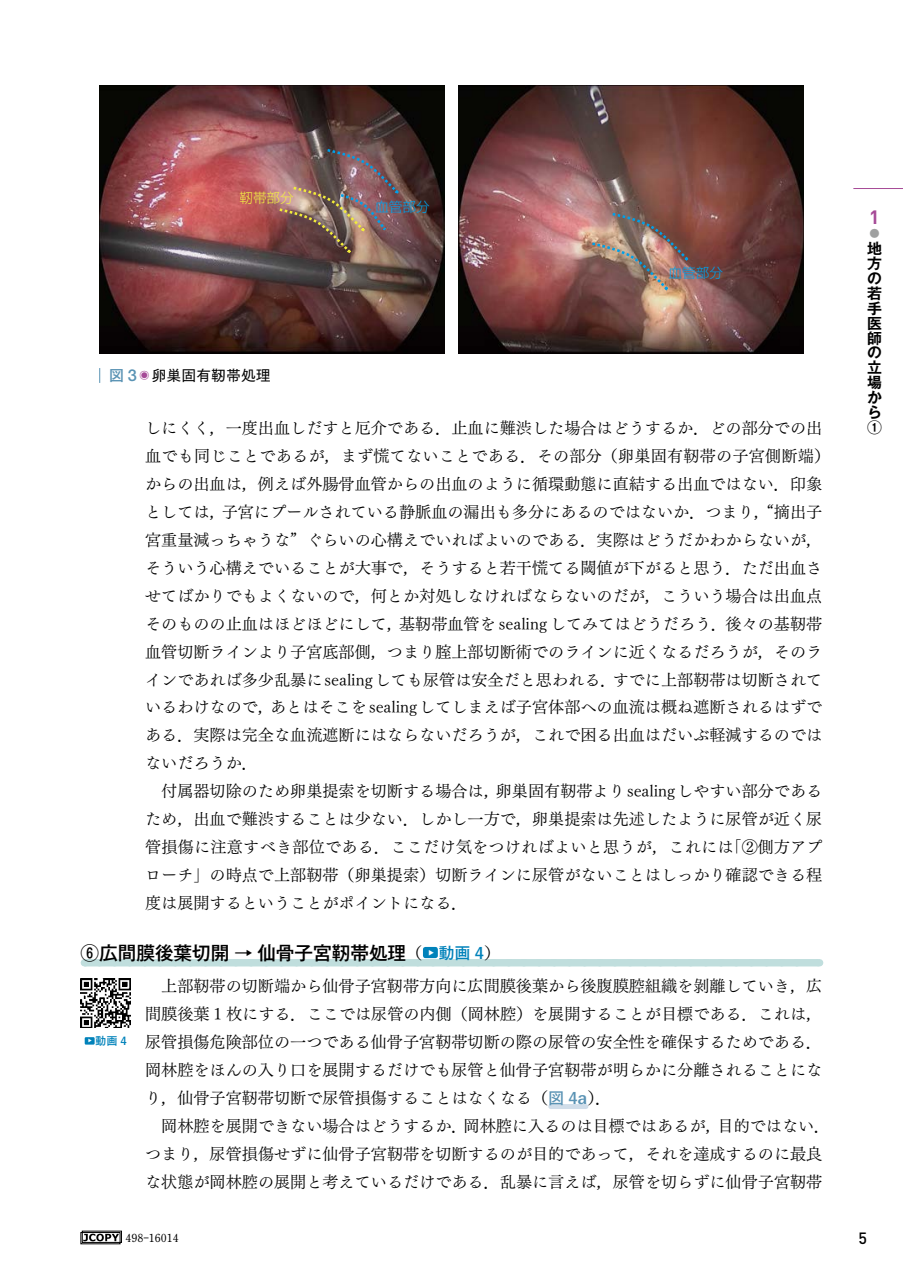
<style>
.page{position:relative;width:903px;height:1275px;background:#fff}
.page>*{position:absolute;margin:0;border:0;box-sizing:border-box;transform-origin:0 0}
.t1{font:700 19.07px "DIN Pro";color:#a64a97}
.t2{font:500 18.55px "Gothic MB101 Pr 6";color:#000}
.t3{font:16.1px/27.8px "Tsuku Min Pro R";color:#000}
.t4{font:16.1px "Tsuku Go Pro B";color:#0082ba}
.t5{font:500 16.1px "DIN Pro";color:#000}
.t6{font:700 14.88px/14.9px "Gothic MB101 Pr 6 De";color:#000;text-align:justify}
.t7{font:14.88px "Tsuku Go Pro D";color:#000}
.t8{font:700 14.88px "Gothic MB101 Pr 6 De";color:#9fa0a0}
.t9{font:300 13.65px "Shin Go Pr 6";color:#00a0e9}
.t10{font:300 13.65px "Shin Go Pr 6";color:#f0eb45}
.t11{font:700 11.2px "Futo Min A101 Pr 6";color:#000}
.t12{font:11.2px "Tsuku Go Pro B";color:#0082ba}
.t13{font:5.95px "Tsuku Min Pro R";color:#fff;scale:1.25 1}
.t14{font:4.02px "Tsuku Min Pro R";color:#fff;scale:1.25 1}
.s1{font-family:"Gothic MB101 Pr 6";font-weight:500;color:#5a93b4}
.s2{font-family:"Helvetica Neue LT Std";font-weight:500;font-size:16.45px;color:#5a93b4}
.s3{font-size:9.97px;color:#a64a97}
.s4{font-family:"Tsuku Min Pro R";font-weight:400;font-size:16.1px}
.s5{font-family:"ITC Franklin Gothic Std";font-weight:500;font-stretch:condensed;font-size:17.68px}
.s6{font-family:"Tsuku Min Pro R";color:#000}
.s7{font-family:"Tsuku Go Pro B";color:#5a93b4}
.s8{font-family:"ITC Franklin Gothic Std";font-weight:500;font-stretch:condensed;font-size:17.68px;color:#5a93b4}
.s9{font-family:"ITC Franklin Gothic Std";font-weight:500;font-stretch:condensed;font-size:12.25px}
</style>
<div class="page">
<svg style="left:84px;top:1234px;width:34px;height:7px"></svg>
<div style="left:82px;top:1231px;width:40px;height:12px;border:1px solid #000"></div>
<hr style="left:853px;top:188px;width:50px;height:1px;background:#a64a97">
<div style="left:84px;top:959px;width:735px;height:7px;background:#c0dedd"></div>
<div style="left:551px;top:1104px;width:34px;height:5px;background:#d0dde9"></div>
<div style="left:423px;top:947px;width:15px;height:11px;background:#0082ba;border-radius:2px"></div>
<img style="left:81px;top:978px;width:49px;height:50px">
<div style="left:85px;top:1037px;width:10px;height:8px;background:#0082ba"></div>
<svg style="left:99px;top:368px;width:1px;height:15px"></svg>
<img style="left:99px;top:85px;width:345px;height:268px">
<img style="left:277px;top:147px;width:127px;height:111px">
<img style="left:459px;top:85px;width:345px;height:268px">
<img style="left:589px;top:211px;width:105px;height:85px">
<p class="t10" style="left:239px;top:187px;width:56px">靭帯部分</p>
<p class="t7" style="left:109px;top:363px;width:163px"><span class="s1">図</span> <span class="s2">3</span> <span class="s3">◉</span> 卵巣固有靭帯処理</p>
<p class="t9" style="left:375px;top:196px;width:56px">血管部分</p>
<p class="t9" style="left:668px;top:262px;width:56px">血管部分</p>
<p class="t3" style="left:145px;top:412px;width:687px">しにくく，一度出血しだすと厄介である．止血に難渋した場合はどうするか．どの部分での出血でも同じことであるが，まず慌てないことである．その部分（卵巣固有靭帯の子宮側断端）からの出血は，例えば外腸骨血管からの出血のように循環動態に直結する出血ではない．印象としては，子宮にプールされている静脈血の漏出も多分にあるのではないか．つまり，“摘出子宮重量減っちゃうな”ぐらいの心構えでいればよいのである．実際はどうだかわからないが，そういう心構えでいることが大事で，そうすると若干慌てる閾値が下がると思う．ただ出血させてばかりでもよくないので，何とか対処しなければならないのだが，こういう場合は出血点そのものの止血はほどほどにして，基靭帯血管を sealing してみてはどうだろう．後々の基靭帯血管切断ラインより子宮底部側，つまり腟上部切断術でのラインに近くなるだろうが，そのラインであれば多少乱暴にsealingしても尿管は安全だと思われる．すでに上部靭帯は切断されているわけなので，あとはそこをsealingしてしまえば子宮体部への血流は概ね遮断されるはずである．実際は完全な血流遮断にはならないだろうが，これで困る出血はだいぶ軽減するのではないだろうか．<br>　付属器切除のため卵巣提索を切断する場合は，卵巣固有靭帯よりsealingしやすい部分であるため，出血で難渋することは少ない．しかし一方で，卵巣提索は先述したように尿管が近く尿管損傷に注意すべき部位である．ここだけ気をつければよいと思うが，これには「②側方アプローチ」の時点で上部靭帯（卵巣提索）切断ラインに尿管がないことはしっかり確認できる程度は展開するということがポイントになる．</p>
<p class="t2" style="left:81px;top:937px;width:343px">⑥広間膜後葉切開 → 仙骨子宮靭帯処理<span class="s4">（</span></p>
<p class="t13" style="left:427px;top:947px;width:7px">▶</p>
<p class="t4" style="left:438px;top:939px;width:63px">動画 <span class="s5">4</span><span class="s6">）</span></p>
<p class="t3" style="left:145px;top:970px;width:687px">　上部靭帯の切断端から仙骨子宮靭帯方向に広間膜後葉から後腹膜腔組織を剝離していき，広間膜後葉 1 枚にする．ここでは尿管の内側（岡林腔）を展開することが目標である．これは，尿管損傷危険部位の一つである仙骨子宮靭帯切断の際の尿管の安全性を確保するためである．岡林腔をほんの入り口を展開するだけでも尿管と仙骨子宮靭帯が明らかに分離されることになり，仙骨子宮靭帯切断で尿管損傷することはなくなる（<span class="s7">図</span> <span class="s8">4a</span>）．<br>　岡林腔を展開できない場合はどうするか．岡林腔に入るのは目標ではあるが，目的ではない．つまり，尿管損傷せずに仙骨子宮靭帯を切断するのが目的であって，それを達成するのに最良な状態が岡林腔の展開と考えているだけである．乱暴に言えば，尿管を切らずに仙骨子宮靭帯</p>
<p class="t14" style="left:88px;top:1037px;width:5px">▶</p>
<p class="t12" style="left:95px;top:1031px;width:33px">動画 <span class="s9">4</span></p>
<p class="t1" style="left:869px;top:204px;width:12px">1</p>
<p class="t8" style="left:867px;top:221px;width:13px">●</p>
<p class="t6" style="left:867px;top:240px;width:16px">地方の若手医師の立場から①</p>
<p class="t11" style="left:125px;top:1229px;width:55px">498‒16014</p>
<p class="t5" style="left:858px;top:1225px;width:10px">5</p>
</div>
